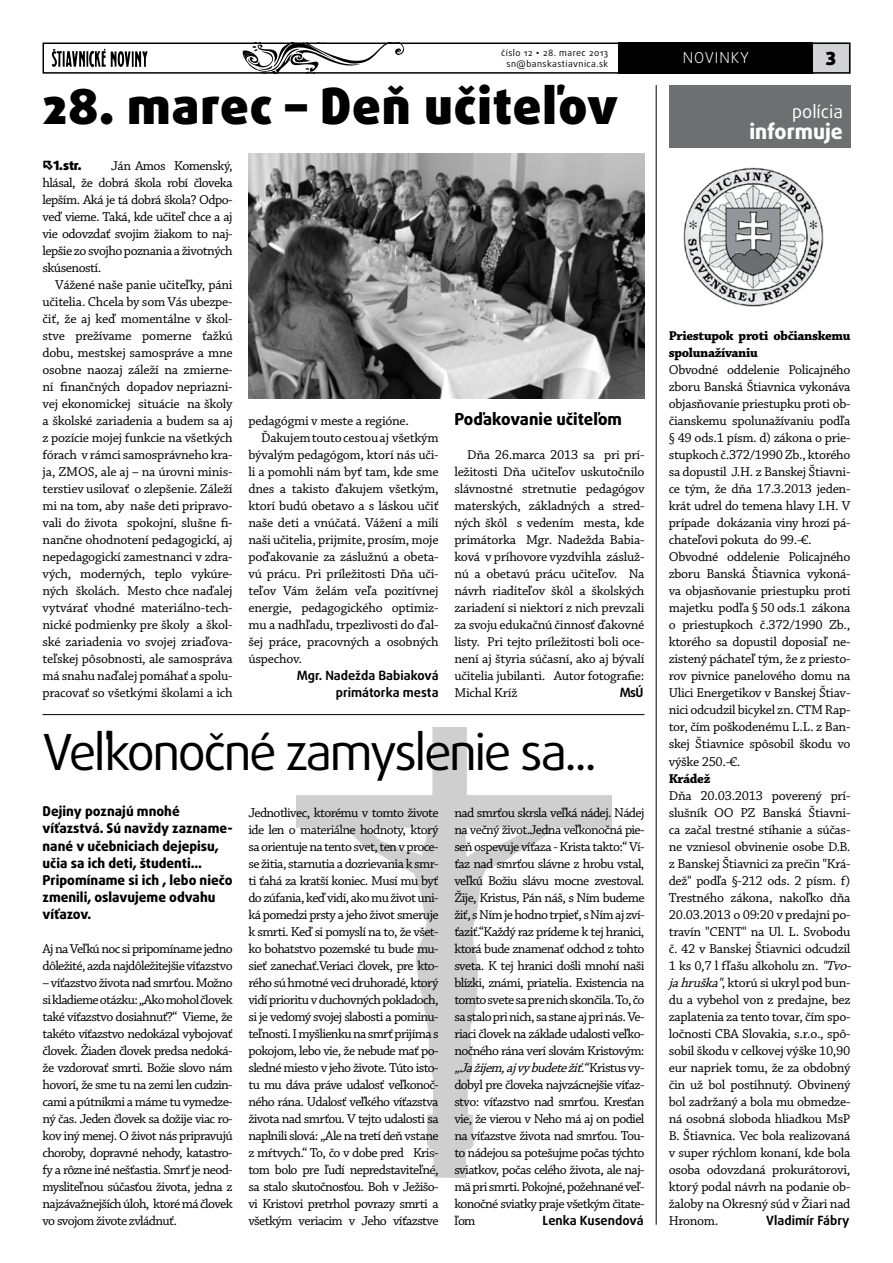
<style>
.page{position:relative;width:893px;height:1263px;background:#fff}
.page>*{position:absolute;margin:0;border:0;box-sizing:border-box;transform-origin:0 0}
.t1{font:49.8px "Daxline Pro";letter-spacing:-.05em;color:#000}
.t2{font:900 49.8px "Daxline Pro";letter-spacing:.02em;color:#000}
.t3{font:800 21px "Daxline Pro";color:#fff}
.t4{font:18px "Daxline Pro";color:#fff}
.t5{font:900 18px "Daxline Pro";color:#000}
.t6{font:800 16.5px "Daxline Pro";color:#000}
.t7{font:300 15px "Daxline Pro";letter-spacing:.06em;color:#fff}
.t8{font:13.5px/17px "Chaparral Pro Capt";letter-spacing:-.025em;color:#000;text-align:justify}
.t9{font:800 13.5px/17px "Daxline Pro";color:#000}
.t10{font:13.5px/17px "Chaparral Pro Capt";letter-spacing:-.05em;color:#000}
.t11{font:700 13.5px/17px "Chaparral Pro";letter-spacing:-.025em;color:#000}
.t12{font:700 12.75px/17px "Daxline Pro";color:#000;text-align:right}
.t13{font:900 12.75px "Daxline Pro";color:#000}
.t14{font:9px/10.8px "Daxline Pro";letter-spacing:.05em;color:#000;text-align:right}
.s1{font-family:"Gill Sans MT Pro"}
.s2{font-style:italic}
</style>
<div class="page">
<div style="left:804px;top:43px;width:46px;height:31px;background:#d1d3d4"></div>
<svg style="left:242px;top:46px;width:162px;height:25px"></svg>
<div style="left:43px;top:43px;width:807px;height:31px;border:2px solid #000"></div>
<div style="left:619px;top:43px;width:194px;height:31px;background:#000"></div>
<svg style="left:51px;top:49px;width:97px;height:18px"></svg>
<img style="left:297px;top:727px;width:315px;height:450px">
<div style="left:669px;top:85px;width:181px;height:62px;background:#6d6f71"></div>
<hr style="left:656px;top:85px;width:1px;height:1140px;background:#000">
<hr style="left:43px;top:714px;width:601px;height:1px;background:#000">
<img style="left:683px;top:167px;width:141px;height:139px">
<img style="left:248px;top:153px;width:396px;height:246px">
<p class="t14" style="left:501px;top:48px;width:109px">číslo 12 <span class="s1">•</span> 28. marec 2013 sn@banskastiavnica.sk</p>
<p class="t7" style="left:683px;top:48px;width:68px">NOVI NKY</p>
<h3 class="t5" style="left:826px;top:47px;width:12px">3</h3>
<h1 class="t2" style="left:43px;top:73px;width:577px">28. marec – Deň učiteľov</h1>
<p class="t8" style="left:43px;top:158px;width:192px;text-indent:69px">Ján Amos Komenský, hlásal, že dobrá škola robí človeka lepším. Aká je tá dobrá škola? Odpo&shy;veď vieme. Taká, kde učiteľ chce a aj vie odovzdať svojim žiakom to naj&shy;lepšie zo svojho poznania a životných skúseností.</p>
<p class="t8" style="left:43px;top:277px;width:192px;text-indent:13px">Vážené naše panie učiteľky, páni učitelia. Chcela by som Vás ubezpe&shy;čiť, že aj keď momentálne v škol&shy;stve prežívame pomerne ťažkú dobu, mestskej samospráve a mne osobne naozaj záleží na zmierne&shy;ní finančných dopadov nepriazni&shy;vej ekonomickej situácie na školy a školské zariadenia a budem sa aj z pozície mojej funkcie na všetkých fórach v rámci samosprávneho kra&shy;ja, ZMOS, ale aj – na úrovni minis&shy;terstiev usilovať o zlepšenie. Záleží mi na tom, aby naše deti pripravo&shy;vali do života spokojní, slušne fi&shy;nančne ohodnotení pedagogickí, aj nepedagogickí zamestnanci v zdra&shy;vých, moderných, teplo vykúre&shy;ných školách. Mesto chce naďalej vytvárať vhodné materiálno-tech&shy;nické podmienky pre školy a škol&shy;ské zariadenia vo svojej zriaďova&shy;teľskej pôsobnosti, ale samospráva má snahu naďalej pomáhať a spolu&shy;pracovať so všetkými školami a ich</p>
<p class="t13" style="left:43px;top:157px;width:41px">•1.str.</p>
<p class="t8" style="left:248px;top:413px;width:162px">pedagógmi v meste a regióne.</p>
<p class="t8" style="left:261px;top:430px;width:179px">Ďakujem touto cestou aj všetkým</p>
<p class="t8" style="left:248px;top:447px;width:192px">bývalým pedagógom, ktorí nás uči-</p>
<p class="t8" style="left:248px;top:464px;width:192px">li a pomohli nám byť tam, kde sme</p>
<p class="t8" style="left:248px;top:481px;width:192px">dnes a takisto ďakujem všetkým,</p>
<p class="t8" style="left:248px;top:498px;width:192px">ktorí budú obetavo a s láskou učiť</p>
<p class="t8" style="left:248px;top:515px;width:192px">naše deti a vnúčatá. Vážení a milí</p>
<p class="t8" style="left:248px;top:532px;width:192px">naši učitelia, prijmite, prosím, moje</p>
<p class="t8" style="left:248px;top:549px;width:192px">poďakovanie za záslužnú a obeta-</p>
<p class="t8" style="left:248px;top:566px;width:192px">vú prácu. Pri príležitosti Dňa uči-</p>
<p class="t8" style="left:248px;top:583px;width:192px">teľov Vám želám veľa pozitívnej</p>
<p class="t8" style="left:248px;top:600px;width:192px">energie, pedagogického optimiz-</p>
<p class="t8" style="left:248px;top:617px;width:192px">mu a nadhľadu, trpezlivosti do ďal-</p>
<p class="t8" style="left:248px;top:634px;width:192px">šej práce, pracovných a osobných</p>
<p class="t8" style="left:248px;top:651px;width:55px">úspechov.</p>
<p class="t12" style="left:297px;top:667px;width:143px">Mgr. Nadežda Babiaková primátorka mesta</p>
<p class="t6" style="left:454px;top:408px;width:169px">Poďakovanie učiteľom</p>
<p class="t8" style="left:454px;top:447px;width:192px;text-indent:13px">Dňa 26.marca 2013 sa pri prí&shy;ležitosti Dňa učiteľov uskutočnilo slávnostné stretnutie pedagógov materských, základných a stred&shy;ných škôl s vedením mesta, kde primátorka Mgr. Nadežda Babia&shy;ková v príhovore vyzdvihla zásluž&shy;nú a obetavú prácu učiteľov. Na návrh riaditeľov škôl a školských zariadení si niektorí z nich prevzali za svoju edukačnú činnosť ďakovné listy. Pri tejto príležitosti boli oce&shy;není aj štyria súčasní, ako aj bývalí učitelia jubilanti. Autor fotografie:<br>Michal Kríž</p>
<p class="t12" style="left:620px;top:684px;width:25px">MsÚ</p>
<h1 class="t1" style="left:43px;top:719px;width:556px">Veľkonočné zamyslenie sa...</h1>
<p class="t9" style="left:43px;top:803px;width:192px">Dejiny poznajú mnohé víťazstvá. Sú navždy zazname&shy;nané v učebniciach dejepisu, učia sa ich deti, študenti...<br>Pripomíname si ich , lebo niečo zmenili, oslavujeme odvahu víťazov.</p>
<p class="t10" style="left:43px;top:940px;width:192px">Aj na Veľkú noc si pripomíname jedno dôležité, azda najdôležitejšie víťazstvo</p>
<p class="t8" style="left:43px;top:974px;width:192px">– víťazstvo života nad smrťou. Možno si kladieme otázku: „Ako mohol človek také víťazstvo dosiahnuť?“ Vieme, že takéto víťazstvo nedokázal vybojovať človek. Žiaden človek predsa nedoká&shy;že vzdorovať smrti. Božie slovo nám hovorí, že sme tu na zemi len cudzin&shy;cami a pútnikmi a máme tu vymedze&shy;ný čas. Jeden človek sa dožije viac ro&shy;kov iný menej. O život nás pripravujú choroby, dopravné nehody, katastro&shy;fy a rôzne iné nešťastia. Smrť je neod&shy;mysliteľnou súčasťou života, jedna z najzávažnejších úloh, ktoré má človek vo svojom živote zvládnuť.</p>
<p class="t8" style="left:248px;top:804px;width:192px">Jednotlivec, ktorému v tomto živote ide len o materiálne hodnoty, ktorý sa orientuje na tento svet, ten v proce&shy;se žitia, starnutia a dozrievania k smr&shy;ti ťahá za kratší koniec. Musí mu byť do zúfania, keď vidí, ako mu život uni&shy;ká pomedzi prsty a jeho život smeruje k smrti. Keď si pomyslí na to, že všet&shy;ko bohatstvo pozemské tu bude mu&shy;sieť zanechať.Veriaci človek, pre kto&shy;rého sú hmotné veci druhoradé, ktorý vidí prioritu v duchovných pokladoch, si je vedomý svojej slabosti a pominu&shy;teľnosti. I myšlienku na smrť prijíma s pokojom, lebo vie, že nebude mať po&shy;sledné miesto v jeho živote. Túto isto&shy;tu mu dáva práve udalosť veľkonoč&shy;ného rána. Udalosť veľkého víťazstva života nad smrťou. V tejto udalosti sa naplnili slová: „Ale na tretí deň vstane z mŕtvych.“ To, čo v dobe pred Kris&shy;tom bolo pre ľudí nepredstaviteľné, sa stalo skutočnosťou. Boh v Ježišo&shy;vi Kristovi pretrhol povrazy smrti a všetkým veriacim v Jeho víťazstve</p>
<p class="t8" style="left:454px;top:804px;width:192px">nad smrťou skrsla veľká nádej. Nádej na večný život.Jedna veľkonočná pie&shy;seň ospevuje víťaza - Krista takto:“ Ví&shy;ťaz nad smrťou slávne z hrobu vstal, veľkú Božiu slávu mocne zvestoval.<br>Žije, Kristus, Pán náš, s Ním budeme žiť, s Ním je hodno trpieť, s Ním aj zví&shy;ťaziť.“Každý raz prídeme k tej hranici, ktorá bude znamenať odchod z tohto sveta. K tej hranici došli mnohí naši blízki, známi, priatelia. Existencia na tomto svete sa pre nich skončila. To, čo sa stalo pri nich, sa stane aj pri nás. Ve&shy;riaci človek na základe udalosti veľko&shy;nočného rána verí slovám Kristovým: <span class="s2">„Jažijem,aj vybudetežiť.“</span>K r i s t u s v y - dobyl pre človeka najvzácnejšie víťaz&shy;stvo: víťazstvo nad smrťou. Kresťan vie, že vierou v Neho má aj on podiel na víťazstve života nad smrťou. Tou&shy;to nádejou sa potešujme počas týchto sviatkov, počas celého života, ale naj&shy;mä pri smrti. Pokojné, požehnané veľ&shy;konočné sviatky praje všetkým čitate&shy;ľom</p>
<p class="t12" style="left:543px;top:1212px;width:103px">Lenka Kusendová</p>
<h3 class="t4" style="left:792px;top:99px;width:52px">polícia</h3>
<h2 class="t3" style="left:749px;top:117px;width:95px">informuje</h2>
<p class="t11" style="left:669px;top:328px;width:183px">Priestupok proti občianskemu spolunažívaniu</p>
<p class="t8" style="left:669px;top:362px;width:183px;text-align:left">Obvodné oddelenie Policajného zboru Banská Štiavnica vykonáva objasňovanie priestupku proti ob&shy;čianskemu spolunažívaniu podľa § 49 ods.1 písm. d) zákona o prie&shy;stupkoch č.372/1990 Zb., ktorého sa dopustil J.H. z Banskej Štiavni&shy;ce tým, že dňa 17.3.2013 jeden&shy;krát udrel do temena hlavy I.H. V prípade dokázania viny hrozí pá&shy;chateľovi pokuta do 99.-€.<br>Obvodné oddelenie Policajného zboru Banská Štiavnica vykoná&shy;va objasňovanie priestupku proti majetku podľa § 50 ods.1 zákona o priestupkoch č.372/1990 Zb., ktorého sa dopustil doposiaľ ne&shy;zistený páchateľ tým, že z priesto&shy;rov pivnice panelového domu na<br>Ulici Energetikov v Banskej Štiav&shy;nici odcudzil bicykel zn. CTM Rap&shy;tor, čím poškodenému L.L. z Ban&shy;skej Štiavnice spôsobil škodu vo výške 250.-€.</p>
<p class="t11" style="left:669px;top:770px;width:43px">Krádež</p>
<p class="t8" style="left:669px;top:787px;width:188px;text-align:left">Dňa 20.03.2013 poverený prí&shy;slušník OO PZ Banská Štiavni&shy;ca začal trestné stíhanie a súčas&shy;ne vzniesol obvinenie osobe D.B. z Banskej Štiavnici za prečin "Krá&shy;dež" podľa §-212 ods. 2 písm. f)<br>Trestného zákona, nakoľko dňa<br>20.03.2013 o 09:20 v predajni po&shy;travín "CENT" na Ul. L. Svobodu č. 42 v Banskej Štiavnici odcudzil<br>1 ks 0,7 l fľašu alkoholu zn. <span class="s2">"Tvo&shy;jahruška"</span>, ktorú si ukryl pod bun&shy;du a vybehol von z predajne, bez zaplatenia za tento tovar, čím spo&shy;ločnosti CBA Slovakia, s.r.o., spô&shy;sobil škodu v celkovej výške 10,90 eur napriek tomu, že za obdobný čin už bol postihnutý. Obvinený bol zadržaný a bola mu obmedze&shy;ná osobná sloboda hliadkou MsP<br>B. Štiavnica. Vec bola realizovaná v super rýchlom konaní, kde bola osoba odovzdaná prokurátorovi, ktorý podal návrh na podanie ob&shy;žaloby na Okresný súd v Žiari nad<br>Hronom.</p>
<p class="t12" style="left:766px;top:1212px;width:85px">Vladimír Fábry</p>
</div>
